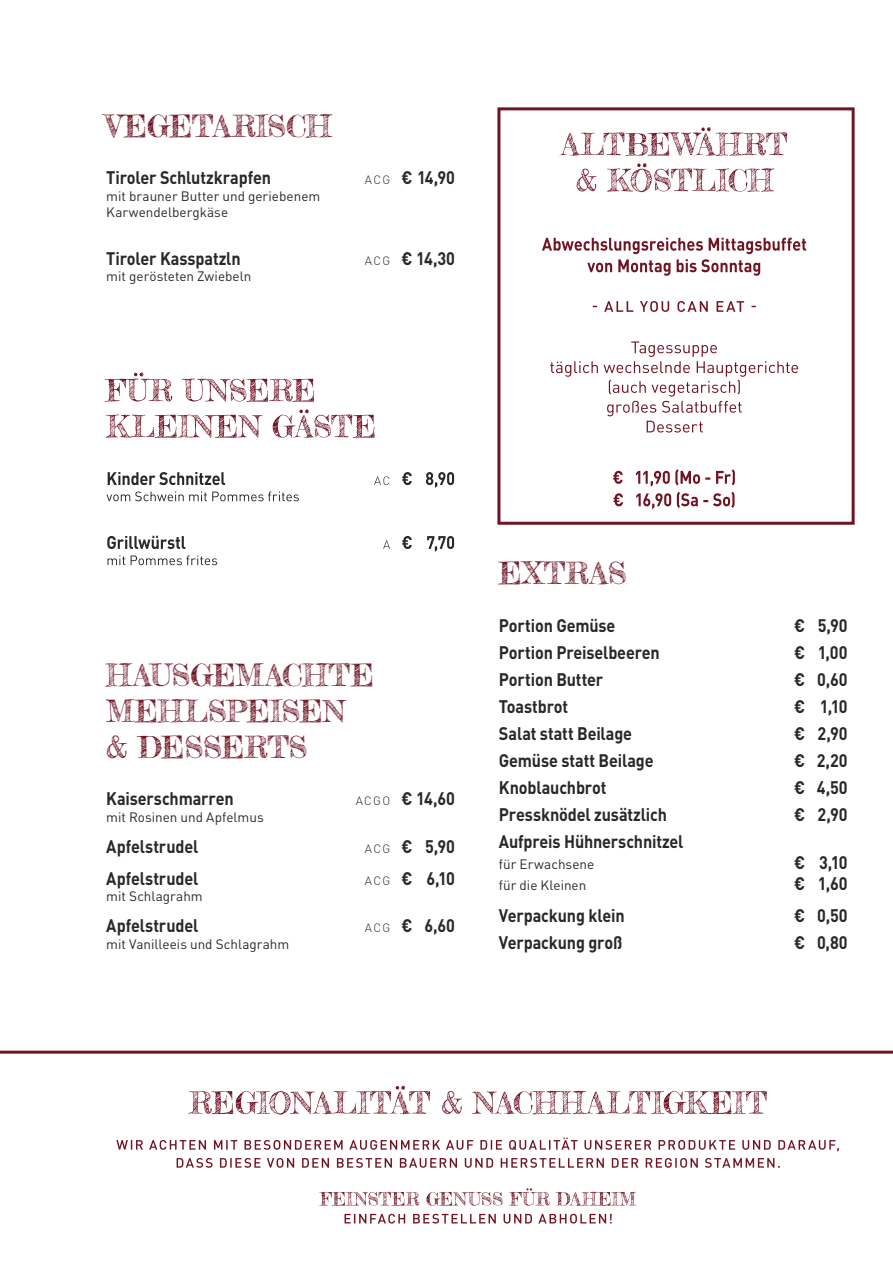
<style>
.page{position:relative;width:893px;height:1263px;background:#fff}
.page>*{position:absolute;margin:0;border:0;box-sizing:border-box;transform-origin:0 0}
.t1{font:30px/36px "Frederickathe Great";color:#701322}
.t2{font:700 18px "DIN Pro";letter-spacing:-.01em;color:#282827;scale:.9 1}
.t3{font:13.5px/16.2px "DIN Pro";color:#282827}
.s1{font-weight:300;font-size:12px}
</style>
<div class="page">
<svg style="left:108px;top:555px;width:109px;height:10px"></svg>
<svg style="left:402px;top:536px;width:52px;height:16px"></svg>
<svg style="left:383px;top:540px;width:7px;height:9px"></svg>
<svg style="left:107px;top:536px;width:78px;height:13px"></svg>
<svg style="left:106px;top:491px;width:193px;height:10px"></svg>
<svg style="left:402px;top:472px;width:52px;height:16px"></svg>
<svg style="left:374px;top:476px;width:15px;height:9px"></svg>
<svg style="left:108px;top:472px;width:117px;height:13px"></svg>
<svg style="left:106px;top:409px;width:269px;height:29px"></svg>
<svg style="left:105px;top:372px;width:209px;height:30px"></svg>
<svg style="left:0;top:1051px;width:893px;height:173px"></svg>
<svg style="left:345px;top:1214px;width:267px;height:9px"></svg>
<svg style="left:319px;top:1188px;width:317px;height:18px"></svg>
<svg style="left:177px;top:1158px;width:603px;height:10px"></svg>
<svg style="left:116px;top:1137px;width:723px;height:15px"></svg>
<svg style="left:188px;top:1086px;width:579px;height:29px"></svg>
<div style="left:497px;top:107px;width:358px;height:418px;border:3px solid #701322"></div>
<svg style="left:613px;top:469px;width:122px;height:40px"></svg>
<svg style="left:550px;top:341px;width:248px;height:91px"></svg>
<svg style="left:593px;top:301px;width:163px;height:11px"></svg>
<svg style="left:542px;top:238px;width:264px;height:38px"></svg>
<svg style="left:577px;top:163px;width:197px;height:29px"></svg>
<svg style="left:559px;top:127px;width:228px;height:29px"></svg>
<h1 class="t1" style="left:106px;top:108px;width:226px">VEGETARISCH</h1>
<p class="t2" style="left:106px;top:166px;width:185px">Tiroler Schlutzkrapfen</p>
<p class="t2" style="left:365px;top:166px;width:102px"><span class="s1">ACG</span> € 14,90</p>
<p class="t3" style="left:106px;top:187px;width:216px">mit brauner Butter und geriebenem<br>Karwendelbergkäse</p>
<p class="t2" style="left:106px;top:246px;width:151px">Tiroler Kasspatzln</p>
<p class="t2" style="left:365px;top:246px;width:102px"><span class="s1">ACG</span> € 14,30</p>
<p class="t3" style="left:106px;top:267px;width:147px">mit gerösteten Zwiebeln</p>
<h1 class="t1" style="left:106px;top:657px;width:269px">HAUSGEMACHTE<br>MEHLSPEISEN<br>&amp; DESSERTS</h1>
<p class="t2" style="left:106px;top:787px;width:143px">Kaiserschmarren</p>
<p class="t2" style="left:356px;top:787px;width:112px"><span class="s1">ACGO</span> € 14,60</p>
<p class="t3" style="left:106px;top:808px;width:159px">mit Rosinen und Apfelmus</p>
<p class="t2" style="left:106px;top:834px;width:104px">Apfelstrudel</p>
<p class="t2" style="left:365px;top:834px;width:102px"><span class="s1">ACG</span> € 5,90</p>
<p class="t2" style="left:106px;top:866px;width:104px">Apfelstrudel</p>
<p class="t2" style="left:365px;top:866px;width:102px"><span class="s1">ACG</span> € 6,10</p>
<p class="t3" style="left:106px;top:887px;width:98px">mit Schlagrahm</p>
<p class="t2" style="left:106px;top:913px;width:104px">Apfelstrudel</p>
<p class="t2" style="left:365px;top:913px;width:102px"><span class="s1">ACG</span> € 6,60</p>
<p class="t3" style="left:106px;top:935px;width:185px">mit Vanilleeis und Schlagrahm</p>
<h1 class="t1" style="left:499px;top:555px;width:129px">EXTRAS</h1>
<p class="t2" style="left:499px;top:613px;width:131px">Portion Gemüse</p>
<p class="t2" style="left:794px;top:613px;width:61px">€ 5,90</p>
<p class="t2" style="left:499px;top:640px;width:180px">Portion Preiselbeeren</p>
<p class="t2" style="left:794px;top:640px;width:61px">€ 1,00</p>
<p class="t2" style="left:499px;top:667px;width:117px">Portion Butter</p>
<p class="t2" style="left:794px;top:667px;width:61px">€ 0,60</p>
<p class="t2" style="left:499px;top:694px;width:79px">Toastbrot</p>
<p class="t2" style="left:794px;top:694px;width:61px">€ 1,10</p>
<p class="t2" style="left:499px;top:721px;width:149px">Salat statt Beilage</p>
<p class="t2" style="left:794px;top:721px;width:61px">€ 2,90</p>
<p class="t2" style="left:499px;top:748px;width:173px">Gemüse statt Beilage</p>
<p class="t2" style="left:794px;top:748px;width:61px">€ 2,20</p>
<p class="t2" style="left:499px;top:775px;width:121px">Knoblauchbrot</p>
<p class="t2" style="left:794px;top:775px;width:61px">€ 4,50</p>
<p class="t2" style="left:499px;top:802px;width:188px">Pressknödel zusätzlich</p>
<p class="t2" style="left:794px;top:802px;width:61px">€ 2,90</p>
<p class="t2" style="left:499px;top:829px;width:207px">Aufpreis Hühnerschnitzel</p>
<p class="t3" style="left:499px;top:855px;width:97px">für Erwachsene</p>
<p class="t2" style="left:794px;top:850px;width:61px">€ 3,10</p>
<p class="t3" style="left:499px;top:876px;width:89px">für die Kleinen</p>
<p class="t2" style="left:794px;top:871px;width:61px">€ 1,60</p>
<p class="t2" style="left:499px;top:903px;width:141px">Verpackung klein</p>
<p class="t2" style="left:794px;top:903px;width:61px">€ 0,50</p>
<p class="t2" style="left:499px;top:930px;width:139px">Verpackung groß</p>
<p class="t2" style="left:794px;top:930px;width:61px">€ 0,80</p>
</div>
